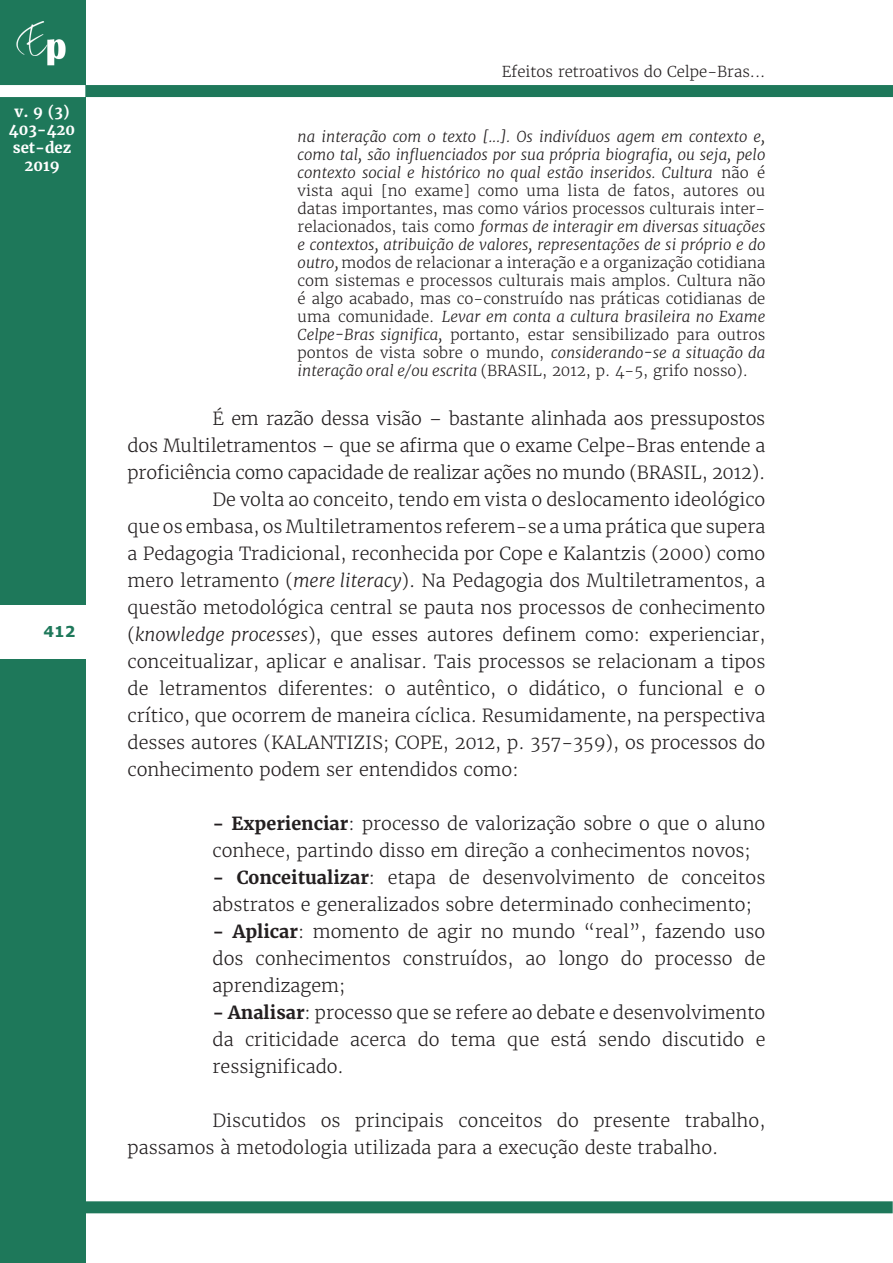
<style>
.page{position:relative;width:893px;height:1263px;background:#fff}
.page>*{position:absolute;margin:0;border:0;box-sizing:border-box;transform-origin:0 0}
.Corpo_do_artigo{font:300 18px/27px "Merriweather";color:#231f20;text-align:justify}
.Excerto{font:300 18px/27px "Merriweather";color:#231f20}
.Citação__4L{font:300 15px/18px "Merriweather";color:#231f20;text-align:justify}
.t1{font:700 15px/18px "Merriweather";color:#fff;text-align:center}
.t2{font:700 15px "Verdana";color:#1e785a}
.s1{font-style:italic}
.s2{font-weight:700}
</style>
<div class="page">
<div style="left:0;top:0;width:85px;height:1263px;background:#1e785a"></div>
<img style="left:16px;top:21px;width:50px;height:45px">
<div style="left:85px;top:85px;width:808px;height:12px;background:#1e785a"></div>
<div style="left:0;top:85px;width:85px;height:12px;background:#fff"></div>
<div style="left:0;top:605px;width:85px;height:53px;background:#fff"></div>
<div style="left:84px;top:1201px;width:809px;height:12px;background:#1e785a"></div>
<p class="t1" style="left:9px;top:103px;width:68px">v. 9 (3)<br>403-420 set-dez<br>2019</p>
<p class="t2" style="left:44px;top:622px;width:33px">412</p>
<p class="Citação__4L" style="left:502px;top:63px;width:265px">Efeitos retroativos do Celpe-Bras...</p>
<p class="Citação__4L" style="left:298px;top:128px;width:469px"><span class="s1">na interação com o texto [...]. Os indivíduos agem em contexto e, como tal, são influenciados por sua própria biografia, ou seja, pelo contexto social e histórico no qual estão inseridos. Cultura</span> não é vista aqui [no exame] como uma lista de fatos, autores ou datas importantes, mas como vários processos culturais inter&shy;relacionados, tais como <span class="s1">formas de interagir em diversas situações e contextos, atribuição de valores, representações de si próprio e do outro,</span> modos de relacionar a interação e a organização cotidiana com sistemas e processos culturais mais amplos. Cultura não é algo acabado, mas co-construído nas práticas cotidianas de uma comunidade. <span class="s1">Levar em conta a cultura brasileira no Exame Celpe-Bras significa,</span> portanto, estar sensibilizado para outros pontos de vista sobre o mundo, <span class="s1">considerando-se a situação da interação oral e/ou escrita</span> (BRASIL, 2012, p. 4-5, grifo nosso).</p>
<p class="Corpo_do_artigo" style="left:128px;top:405px;width:639px;text-indent:85px">É em razão dessa visão – bastante alinhada aos pressupostos dos Multiletramentos – que se afirma que o exame Celpe-Bras entende a proficiência como capacidade de realizar ações no mundo (BRASIL, 2012).</p>
<p class="Corpo_do_artigo" style="left:128px;top:486px;width:639px;text-indent:85px">De volta ao conceito, tendo em vista o deslocamento ideológico que os embasa, os Multiletramentos referem-se a uma prática que supera a Pedagogia Tradicional, reconhecida por Cope e Kalantzis (2000) como mero letramento (<span class="s1">mere literacy</span>). Na Pedagogia dos Multiletramentos, a questão metodológica central se pauta nos processos de conhecimento (<span class="s1">knowledge processes</span>), que esses autores definem como: experienciar, conceitualizar, aplicar e analisar. Tais processos se relacionam a tipos de letramentos diferentes: o autêntico, o didático, o funcional e o crítico, que ocorrem de maneira cíclica. Resumidamente, na perspectiva desses autores (KALANTIZIS; COPE, 2012, p. 357-359), os processos do conhecimento podem ser entendidos como:</p>
<p class="Excerto" style="left:213px;top:810px;width:554px"><span class="s2">- Experienciar</span>: processo de valorização sobre o que o aluno conhece, partindo disso em direção a conhecimentos novos;</p>
<p class="Excerto" style="left:213px;top:864px;width:554px"><span class="s2">- Conceitualizar</span>: etapa de desenvolvimento de conceitos abstratos e generalizados sobre determinado conhecimento;</p>
<p class="Excerto" style="left:213px;top:918px;width:554px;text-align:justify"><span class="s2">- Aplicar</span>: momento de agir no mundo “real”, fazendo uso dos conhecimentos construídos, ao longo do processo de aprendizagem;</p>
<p class="Excerto" style="left:213px;top:999px;width:554px;text-align:justify"><span class="s2">- Analisar</span>: processo que se refere ao debate e desenvolvimento da criticidade acerca do tema que está sendo discutido e ressignificado.</p>
<p class="Corpo_do_artigo" style="left:128px;top:1107px;width:639px;text-indent:85px">Discutidos os principais conceitos do presente trabalho, passamos à metodologia utilizada para a execução deste trabalho.</p>
</div>
